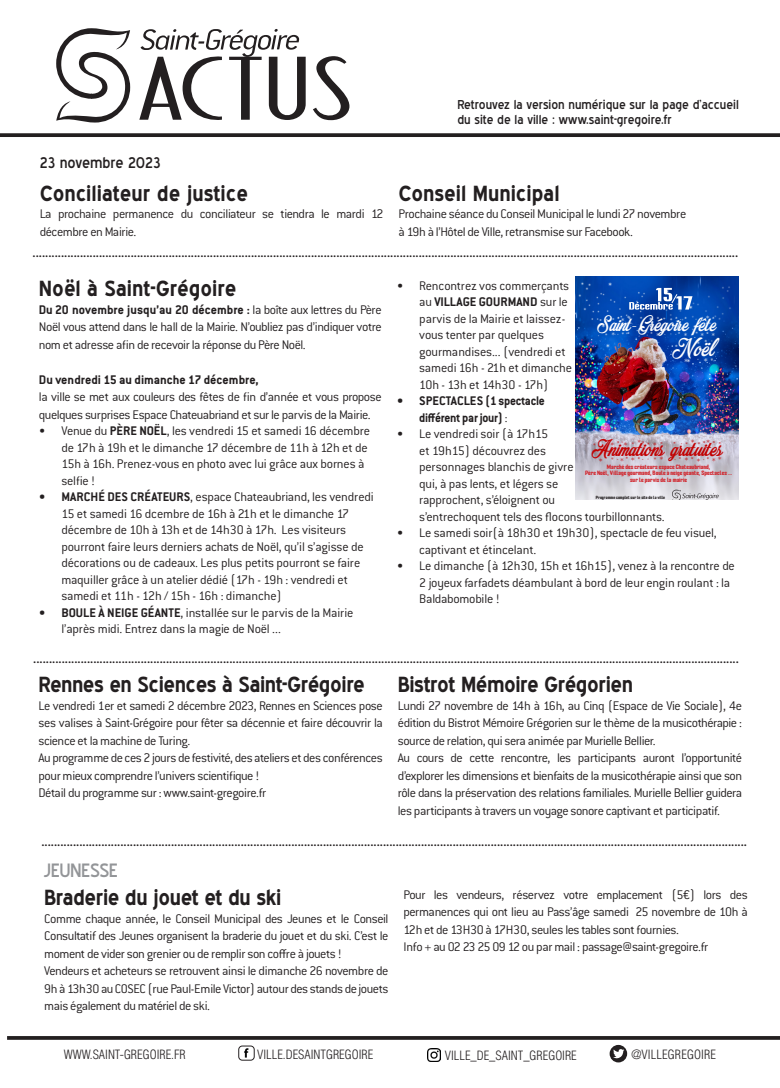
<style>
.page{position:relative;width:780px;height:1088px;background:#fff}
.page>*{position:absolute;margin:0;border:0;box-sizing:border-box;transform-origin:0 0}
.t1{font:90px "Bandoengsche DEMO";color:#231f20}
.t2{font:26.38px "Merry Christmas Flake";color:#fff}
.t3{font:24.62px "Merry Christmas Flake";color:#c20102}
.t4{font:23.12px "Merry Christmas Flake";color:#fff}
.t5{font:700 21.25px "Blue Highway";letter-spacing:-.02em;color:#231f20}
.t6{font:700 21.25px "Blue Highway";color:#231f20}
.t7{font:18.75px "Blue Highway";letter-spacing:-.03em;color:#939598}
.t8{font:15px "Blue Highway";color:#231f20}
.t9{font:300 13.75px/16.5px "Conduit ITC Std";letter-spacing:-.02em;color:#231f20}
.t10{font:700 13.75px "Conduit ITC Pro";color:#231f20}
.t11{font:700 13.75px/16.5px "Conduit ITC Pro";letter-spacing:-.02em;color:#231f20}
.t12{font:12.5px "Blue Highway";color:#231f20}
.t13{font:300 condensed 12.5px "Helvetica";color:#231f20}
.t14{font:6px/6.9px "LT Energy Sm Rd";color:#d1232a;text-align:center;scale:.95 1}
.t15{font:4.38px "LT Energy Sm Rd";color:#231f20;scale:.95 1}
.s1{font-family:"Conduit ITC Pro";font-weight:700}
.s2{font-family:"Conduit ITC Std";font-weight:300}
</style>
<div class="page">
<svg style="left:7px;top:1036px;width:773px;height:4px"></svg>
<svg style="left:0;top:133px;width:780px;height:4px;fill:#231f20"></svg>
<svg style="left:141px;top:29px;width:158px;height:28px"></svg>
<svg style="left:56px;top:28px;width:74px;height:95px"></svg>
<img style="left:239px;top:1046px;width:15px;height:14px">
<div style="left:238px;top:1046px;width:16px;height:14px;border:1px solid #231f20;border-radius:4px"></div>
<svg style="left:427px;top:1048px;width:13px;height:13px"></svg>
<div style="left:609px;top:1045px;width:18px;height:17px;background:#231f20;border-radius:50%"></div>
<svg style="left:613px;top:1049px;width:11px;height:9px"></svg>
<img style="left:575px;top:276px;width:163px;height:224px">
<svg style="left:629px;top:288px;width:63px;height:22px"></svg>
<svg style="left:672px;top:490px;width:46px;height:10px"></svg>
<p class="t1" style="left:136px;top:36px;width:219px">ACTUS</p>
<p class="t8" style="left:40px;top:154px;width:122px">23 novembre 2023</p>
<p class="t6" style="left:40px;top:181px;width:210px">Conciliateur de justice</p>
<p class="t9" style="left:40px;top:205px;width:345px;line-height:17.5px">La prochaine permanence du conciliateur se tiendra le mardi 12 décembre en Mairie.</p>
<p class="t12" style="left:457px;top:97px;width:283px">Retrouvez la version numérique sur la page d’accueil</p>
<p class="t12" style="left:457px;top:112px;width:216px">du site de la ville : www.saint-gregoire.fr</p>
<p class="t6" style="left:398px;top:181px;width:163px">Conseil Municipal</p>
<p class="t9" style="left:398px;top:206px;width:289px">Prochaine séance du Conseil Municipal le lundi 27 novembre</p>
<p class="t9" style="left:398px;top:223px;width:236px">à 19h à l’Hôtel de Ville, retransmise sur Facebook.</p>
<p class="t10" style="left:33px;top:244px;width:707px">...............................................................................................................................................................................................................................</p>
<p class="t6" style="left:39px;top:276px;width:199px">Noël à Saint-Grégoire</p>
<p class="t9" style="left:39px;top:301px;width:344px;line-height:17.5px;text-align:justify"><span class="s1">Du 20 novembre jusqu’au 20 décembre :</span> la boîte aux lettres du Père Noël vous attend dans le hall de la Mairie. N’oubliez pas d’indiquer votre nom et adresse afin de recevoir la réponse du Père Noël.</p>
<p class="t10" style="left:39px;top:371px;width:221px">Du vendredi 15 au dimanche 17 décembre,</p>
<p class="t9" style="left:39px;top:388px;width:344px;line-height:17.5px">la ville se met aux couleurs des fêtes de fin d’année et vous propose quelques surprises Espace Chateuabriand et sur le parvis de la Mairie.</p>
<p class="t9" style="left:61px;top:423px;width:310px;text-indent:-23px">• Venue du <span class="s1">PÈRE NOËL</span>, les vendredi 15 et samedi 16 décembre de 17h à 19h et le dimanche 17 décembre de 11h à 12h et de 15h à 16h. Prenez-vous en photo avec lui grâce aux bornes à selfie !</p>
<p class="t9" style="left:61px;top:489px;width:314px;text-indent:-23px"><span class="s1">• MARCHÉ DES CRÉATEURS</span>, espace Chateaubriand, les vendredi 15 et samedi 16 dcembre de 16h à 21h et le dimanche 17 décembre de 10h à 13h et de 14h30 à 17h. Les visiteurs pourront faire leurs derniers achats de Noël, qu’il s’agisse de décorations ou de cadeaux. Les plus petits pourront se faire maquiller grâce à un atelier dédié (17h - 19h : vendredi et samedi et 11h - 12h / 15h - 16h : dimanche)</p>
<p class="t9" style="left:61px;top:604px;width:293px;text-indent:-23px"><span class="s1">• BOULE À NEIGE GÉANTE</span>, installée sur le parvis de la Mairie l’après midi. Entrez dans la magie de Noël ...</p>
<p class="t9" style="left:419px;top:277px;width:154px;text-indent:-22px">• Rencontrez vos commerçants au <span class="s1">VILLAGE GOURMAND</span> sur le parvis de la Mairie et laissez&shy;vous tenter par quelques gourmandises... (vendredi et samedi 16h - 21h et dimanche<br>10h - 13h et 14h30 - 17h)</p>
<p class="t11" style="left:419px;top:393px;width:127px;text-indent:-22px">• SPECTACLES (1 spectacle différent par jour) <span class="s2">:</span></p>
<p class="t9" style="left:419px;top:426px;width:247px;text-indent:-22px">• Le vendredi soir (à 17h15<br>et 19h15) découvrez des<br>personnages blanchis de givre<br>qui, à pas lents, et légers se<br>rapprochent, s’éloignent ou<br>s’entrechoquent tels des flocons tourbillonnants.</p>
<p class="t9" style="left:419px;top:525px;width:299px;text-indent:-22px">• Le samedi soir(à 18h30 et 19h30), spectacle de feu visuel, captivant et étincelant.</p>
<p class="t9" style="left:419px;top:558px;width:317px;text-indent:-22px">• Le dimanche (à 12h30, 15h et 16h15), venez à la rencontre de<br>2 joyeux farfadets déambulant à bord de leur engin roulant : la<br>Baldabomobile !</p>
<p class="t4" style="left:597px;top:310px;width:121px">Saint-Grégoire fête</p>
<p class="t2" style="left:672px;top:332px;width:44px">Noël</p>
<p class="t3" style="left:591px;top:434px;width:133px">Animations gratuites</p>
<p class="t14" style="left:585px;top:463px;width:156px">Marché des créateurs espace Chateaubriand,<br>Père Noël, Village gourmand, Boule à neige géante, Spectacles ... sur le parvis de la mairie</p>
<p class="t15" style="left:596px;top:494px;width:74px">Programme complet sur le site de la ville</p>
<p class="t10" style="left:33px;top:650px;width:707px">...............................................................................................................................................................................................................................</p>
<p class="t5" style="left:38px;top:672px;width:328px">Rennes en Sciences à Saint-Grégoire</p>
<p class="t9" style="left:38px;top:697px;width:346px;line-height:17.5px;text-align:justify">Le vendredi 1er et samedi 2 décembre 2023, Rennes en Sciences pose ses valises à Saint-Grégoire pour fêter sa décennie et faire découvrir la science et la machine de Turing.</p>
<p class="t9" style="left:38px;top:749px;width:346px;line-height:17.5px">Au programme de ces 2 jours de festivité, des ateliers et des conférences pour mieux comprendre l’univers scientifique !</p>
<p class="t9" style="left:38px;top:785px;width:229px">Détail du programme sur : www.saint-gregoire.fr</p>
<p class="t5" style="left:398px;top:672px;width:237px">Bistrot Mémoire Grégorien</p>
<p class="t9" style="left:398px;top:697px;width:346px;line-height:17.5px;text-align:justify">Lundi 27 novembre de 14h à 16h, au Cinq (Espace de Vie Sociale), 4e édition du Bistrot Mémoire Grégorien sur le thème de la musicothérapie : source de relation, qui sera animée par Murielle Bellier.</p>
<p class="t9" style="left:398px;top:749px;width:346px;line-height:17.5px;text-align:justify">Au cours de cette rencontre, les participants auront l’opportunité d’explorer les dimensions et bienfaits de la musicothérapie ainsi que son rôle dans la préservation des relations familiales. Murielle Bellier guidera les participants à travers un voyage sonore captivant et participatif.</p>
<p class="t10" style="left:41px;top:834px;width:707px">...............................................................................................................................................................................................................................</p>
<p class="t7" style="left:44px;top:859px;width:76px">JEUNESSE</p>
<p class="t5" style="left:44px;top:885px;width:238px">Braderie du jouet et du ski</p>
<p class="t9" style="left:44px;top:910px;width:346px;line-height:17.5px;text-align:justify">Comme chaque année, le Conseil Municipal des Jeunes et le Conseil Consultatif des Jeunes organisent la braderie du jouet et du ski. C’est le moment de vider son grenier ou de remplir son coffre à jouets !</p>
<p class="t9" style="left:44px;top:962px;width:346px;line-height:17.5px;text-align:justify">Vendeurs et acheteurs se retrouvent ainsi le dimanche 26 novembre de 9h à 13h30 au COSEC (rue Paul-Emile Victor) autour des stands de jouets mais également du matériel de ski.</p>
<p class="t9" style="left:403px;top:886px;width:346px;line-height:17.5px;text-align:justify">Pour les vendeurs, réservez votre emplacement (5€) lors des permanences qui ont lieu au Pass’âge samedi 25 novembre de 10h à 12h et de 13H30 à 17H30, seules les tables sont fournies.</p>
<p class="t9" style="left:403px;top:939px;width:306px">Info + au 02 23 25 09 12 ou par mail : passage@saint-gregoire.fr</p>
<p class="t13" style="left:64px;top:1047px;width:123px">WWW.SAINT-GREGOIRE.FR</p>
<p class="t13" style="left:257px;top:1047px;width:117px">VILLE.DESAINTGREGOIRE</p>
<p class="t13" style="left:445px;top:1047px;width:133px">VILLE_DE_SAINT_GREGOIRE</p>
<p class="t13" style="left:631px;top:1046px;width:86px">@VILLEGREGOIRE</p>
</div>
